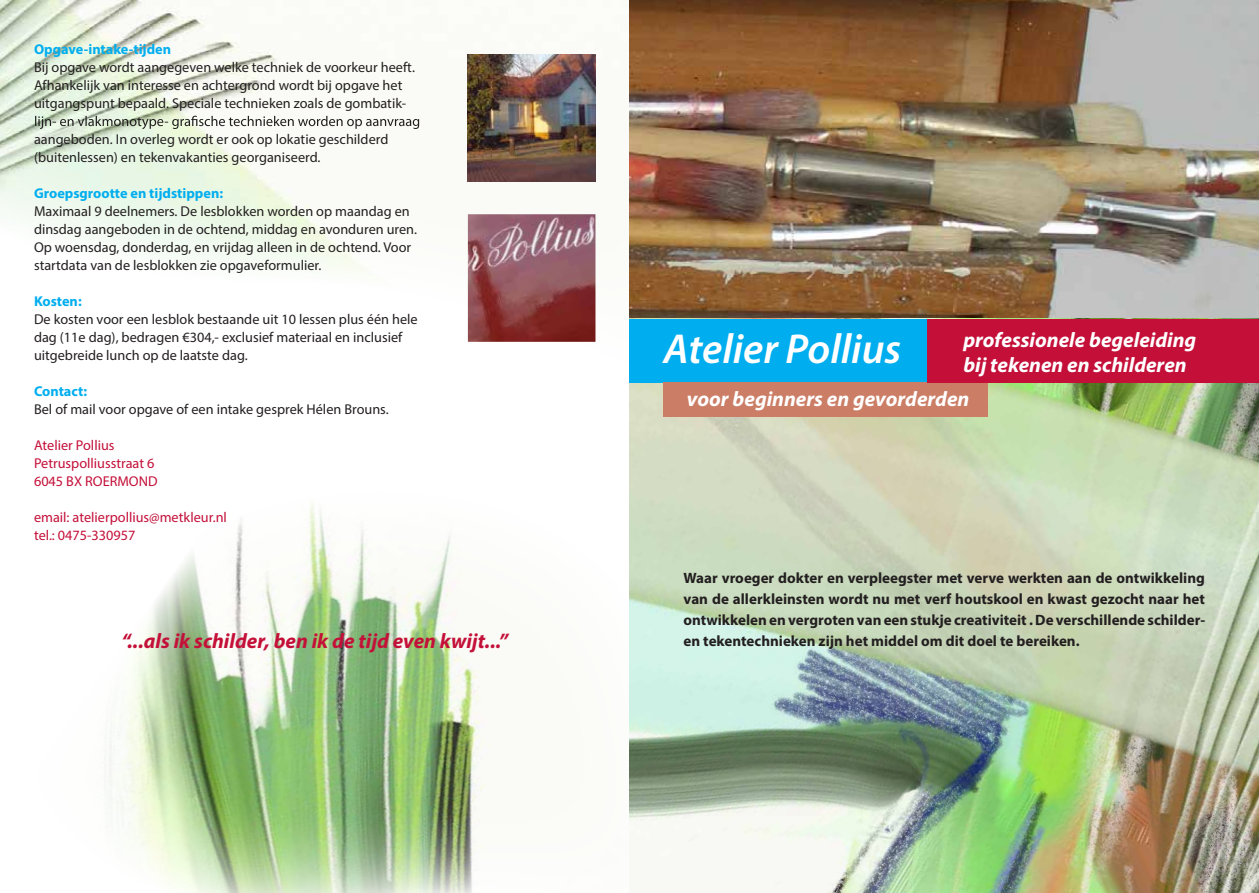
<style>
.page{position:relative;width:1259px;height:893px;background:#fff}
.page>*{position:absolute;margin:0;border:0;box-sizing:border-box;transform-origin:0 0}
.t1{font:italic 600 42px "Myriad Pro";color:#fff}
.t2{font:italic 700 21px "Myriad Pro";color:#fff}
.t3{font:italic 700 21px "Myriad Pro";color:#c41039}
.t4{font:700 15px/21px "Myriad Pro";color:#231f20;text-align:justify}
.t5{font:14.25px/18px "Myriad Pro";color:#231f20}
.t6{font:14.25px/18px "Myriad Pro";color:#c41039}
.t7{font:700 14.25px "Myriad Pro";color:#00aeef}
</style>
<div class="page">
<img style="left:104px;top:503px;width:389px;height:390px">
<img style="left:0;top:0;width:596px;height:342px">
<img style="left:629px;top:0;width:630px;height:319px">
<svg style="left:35px;top:116px;width:384px;height:13px"></svg>
<img style="left:468px;top:54px;width:127px;height:128px">
<img style="left:468px;top:214px;width:127px;height:128px">
<img style="left:629px;top:383px;width:630px;height:510px">
<div style="left:629px;top:319px;width:376px;height:64px;background:#00aeef"></div>
<div style="left:663px;top:383px;width:325px;height:34px;background:#cb7d65"></div>
<div style="left:927px;top:319px;width:332px;height:64px;background:#c41039"></div>
<p class="t7" style="left:34px;top:40px;width:139px">Opgave-intake-tijden</p>
<p class="t5" style="left:34px;top:58px;width:382px">Bij opgave wordt aangegeven welke techniek de voorkeur heeft.<br>Afhankelijk van interesse en achtergrond wordt bij opgave het uitgangspunt bepaald. Speciale technieken zoals de gombatik-</p>
<p class="t5" style="left:34px;top:130px;width:356px">aangeboden. In overleg wordt er ook op lokatie geschilderd (buitenlessen) en tekenvakanties georganiseerd.</p>
<p class="t7" style="left:34px;top:184px;width:190px">Groepsgrootte en tijdstippen:</p>
<p class="t5" style="left:34px;top:202px;width:384px">Maximaal 9 deelnemers. De lesblokken worden op maandag en dinsdag aangeboden in de ochtend, middag en avonduren uren.<br>Op woensdag, donderdag, en vrijdag alleen in de ochtend. Voor startdata van de lesblokken zie opgaveformulier.</p>
<p class="t7" style="left:34px;top:292px;width:49px">Kosten:</p>
<p class="t5" style="left:34px;top:310px;width:385px">De kosten voor een lesblok bestaande uit 10 lessen plus één hele dag (11e dag), bedragen €304,- exclusief materiaal en inclusief uitgebreide lunch op de laatste dag.</p>
<p class="t7" style="left:34px;top:382px;width:55px">Contact:</p>
<p class="t5" style="left:34px;top:400px;width:356px">Bel of mail voor opgave of een intake gesprek Hélen Brouns.</p>
<p class="t6" style="left:34px;top:436px;width:125px">Atelier Pollius<br>Petruspolliusstraat 6<br>6045 BX ROERMOND</p>
<p class="t6" style="left:34px;top:508px;width:194px">email: atelierpollius@metkleur.nl tel.: 0475-330957</p>
<h2 class="t3" style="left:121px;top:627px;width:388px">‘‘...als ik schilder, ben ik de tijd even kwijt...”</h2>
<h1 class="t1" style="left:663px;top:322px;width:239px">Atelier Pollius</h1>
<h2 class="t2" style="left:963px;top:326px;width:234px">professionele begeleiding</h2>
<h2 class="t2" style="left:963px;top:351px;width:225px">bij tekenen en schilderen</h2>
<h2 class="t2" style="left:687px;top:385px;width:284px">voor beginners en gevorderden</h2>
<p class="t4" style="left:683px;top:567px;width:523px">Waar vroeger dokter en verpleegster met verve werkten aan de ontwikkeling van de allerkleinsten wordt nu met verf houtskool en kwast gezocht naar het ontwikkelen en vergroten van een stukje creativiteit.De verschillende schilder&shy;en tekentechnieken zijn het middel om dit doel te bereiken.</p>
</div>
